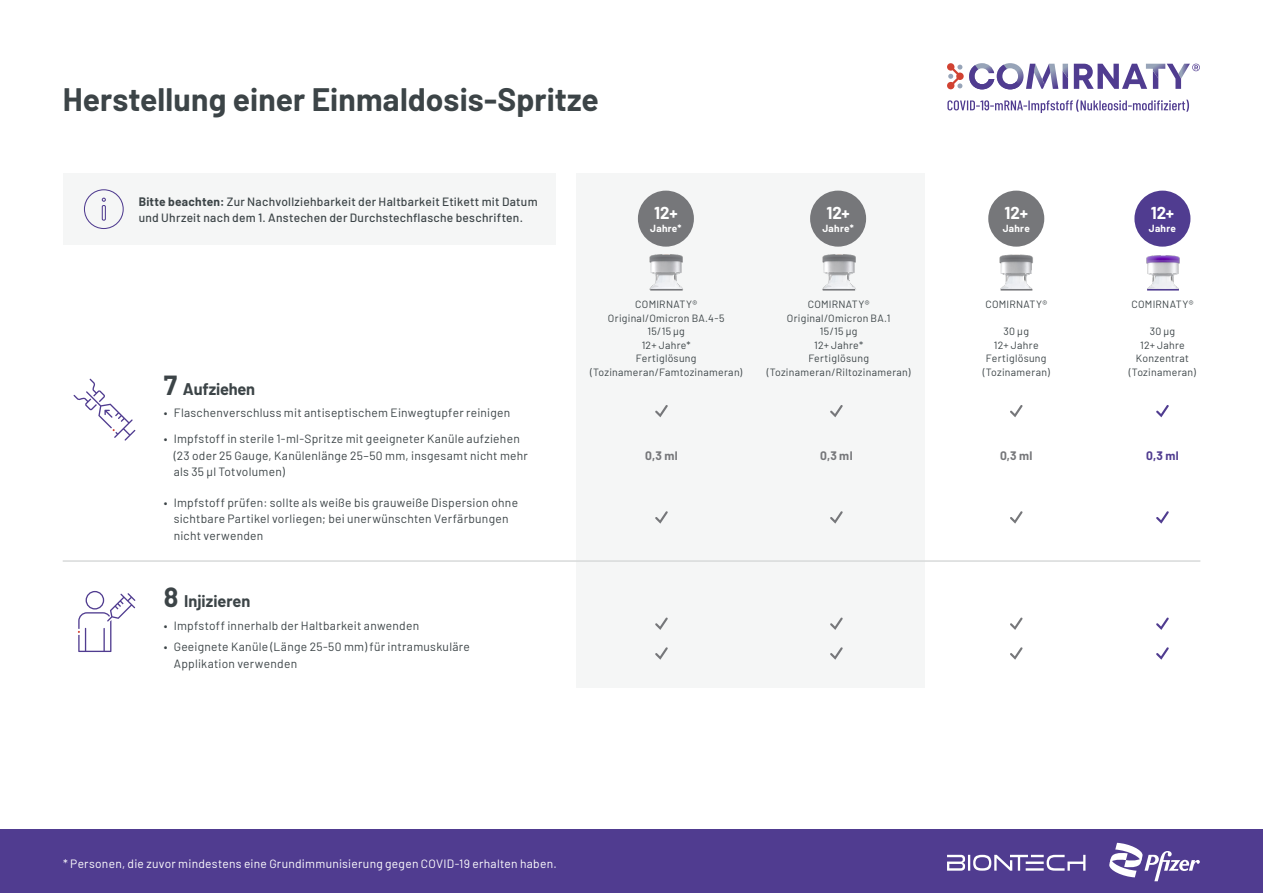
<style>
.page{position:relative;width:1263px;height:893px;background:#fff}
.page>*{position:absolute;margin:0;border:0;box-sizing:border-box;transform-origin:0 0}
.t1{font:700 31.8px "Barlow";letter-spacing:.005em;color:#3c4447}
.t2{font:700 16.95px "Barlow";color:#fff}
.t3{font:700 16.5px "Barlow";letter-spacing:-.01em;color:#3c4447}
.t4{font:12px/16.5px "Barlow";letter-spacing:.02em;color:#3c4447}
.t5{font:500 12px/16.5px "Barlow";letter-spacing:.025em;color:#3c4447}
.t6{font:12px "Barlow";letter-spacing:.02em;color:#fff}
.t7{font:700 12px "Barlow";color:#76777a}
.t8{font:700 12px "Barlow";color:#503c90}
.t9{font:10.5px/13.5px "Barlow";letter-spacing:.03em;color:#3c4447;text-align:center}
.t10{font:700 10.05px "Barlow";letter-spacing:.03em;color:#fff}
.s1{font-weight:700}
.s2{font-size:27px}
</style>
<div class="page">
<div style="left:0;top:830px;width:1263px;height:63px;background:#503c90"></div>
<svg style="left:1109px;top:843px;width:91px;height:38px"></svg>
<svg style="left:947px;top:855px;width:138px;height:16px"></svg>
<svg style="left:947px;top:100px;width:242px;height:13px"></svg>
<svg style="left:947px;top:63px;width:121px;height:26px"></svg>
<svg style="left:1074px;top:64px;width:126px;height:25px"></svg>
<div style="left:576px;top:173px;width:349px;height:515px;background:#f5f6f6"></div>
<div style="left:810px;top:191px;width:56px;height:56px;background:#76777a;border-radius:50%"></div>
<div style="left:638px;top:191px;width:56px;height:56px;background:#76777a;border-radius:50%"></div>
<hr style="left:63px;top:560px;width:1137px;height:2px;background:#d8dada">
<svg style="left:655px;top:405px;width:13px;height:12px"></svg>
<svg style="left:830px;top:405px;width:13px;height:12px"></svg>
<svg style="left:1010px;top:405px;width:13px;height:12px"></svg>
<svg style="left:1156px;top:405px;width:13px;height:12px"></svg>
<svg style="left:655px;top:511px;width:13px;height:13px"></svg>
<svg style="left:830px;top:511px;width:13px;height:13px"></svg>
<svg style="left:1010px;top:511px;width:13px;height:13px"></svg>
<svg style="left:1156px;top:511px;width:13px;height:13px"></svg>
<svg style="left:655px;top:617px;width:13px;height:13px"></svg>
<svg style="left:830px;top:617px;width:13px;height:13px"></svg>
<svg style="left:1010px;top:617px;width:13px;height:13px"></svg>
<svg style="left:1156px;top:617px;width:13px;height:13px"></svg>
<svg style="left:655px;top:647px;width:13px;height:13px"></svg>
<svg style="left:830px;top:647px;width:13px;height:13px"></svg>
<svg style="left:1010px;top:647px;width:13px;height:13px"></svg>
<svg style="left:1156px;top:647px;width:13px;height:13px"></svg>
<svg style="left:78px;top:591px;width:57px;height:61px"></svg>
<div style="left:988px;top:191px;width:56px;height:56px;background:#76777a;border-radius:50%"></div>
<div style="left:1134px;top:191px;width:56px;height:56px;background:#503c90;border-radius:50%"></div>
<img style="left:999px;top:254px;width:34px;height:35px">
<hr style="left:1000px;top:289px;width:32px;height:2px;background:#76777a">
<img style="left:822px;top:254px;width:34px;height:35px">
<hr style="left:823px;top:289px;width:32px;height:2px;background:#76777a">
<img style="left:649px;top:254px;width:34px;height:35px">
<hr style="left:650px;top:289px;width:33px;height:2px;background:#76777a">
<img style="left:1146px;top:255px;width:34px;height:34px">
<hr style="left:1147px;top:289px;width:32px;height:2px;background:#503c90">
<svg style="left:73px;top:379px;width:62px;height:62px"></svg>
<div style="left:63px;top:173px;width:493px;height:71px;background:#f5f6f6"></div>
<svg style="left:84px;top:189px;width:40px;height:40px"></svg>
<h1 class="t1" style="left:63px;top:76px;width:537px">Herstellung einer Einmaldosis-Spritze</h1>
<p class="t5" style="left:139px;top:192px;width:400px"><span class="s1">Bitte beachten:</span> Zur Nachvollziehbarkeit der Haltbarkeit Etikett mit Datum und Uhrzeit nach dem 1. Anstechen der Durchstechflasche beschriften.</p>
<h2 class="t2" style="left:654px;top:200px;width:25px">12+</h2>
<p class="t10" style="left:650px;top:220px;width:33px">Jahre*</p>
<h2 class="t2" style="left:826px;top:200px;width:25px">12+</h2>
<p class="t10" style="left:822px;top:220px;width:33px">Jahre*</p>
<h2 class="t2" style="left:1004px;top:200px;width:25px">12+</h2>
<p class="t10" style="left:1003px;top:220px;width:29px">Jahre</p>
<h2 class="t2" style="left:1151px;top:200px;width:25px">12+</h2>
<p class="t10" style="left:1149px;top:220px;width:29px">Jahre</p>
<h3 class="t3" style="left:164px;top:377px;width:93px"><span class="s2">7</span> Aufziehen</h3>
<p class="t4" style="left:164px;top:404px;width:348px">• Flaschenverschluss mit antiseptischem Einwegtupfer reinigen</p>
<p class="t4" style="left:174px;top:430px;width:356px;text-indent:-10px">• Impfstoff in sterile 1-ml-Spritze mit geeigneter Kanüle aufziehen (23 oder 25 Gauge, Kanülenlänge 25–50 mm, insgesamt nicht mehr als 35 µl Totvolumen)</p>
<p class="t4" style="left:174px;top:493px;width:346px;text-indent:-10px">• Impfstoff prüfen: sollte als weiße bis grauweiße Dispersion ohne sichtbare Partikel vorliegen; bei unerwünschten Verfärbungen nicht verwenden</p>
<h3 class="t3" style="left:164px;top:589px;width:88px"><span class="s2">8</span> Injizieren</h3>
<p class="t4" style="left:164px;top:616px;width:257px">• Impfstoff innerhalb der Haltbarkeit anwenden</p>
<p class="t4" style="left:174px;top:638px;width:298px;text-indent:-10px">• Geeignete Kanüle (Länge 25-50 mm) für intramuskuläre<br>Applikation verwenden</p>
<p class="t9" style="left:590px;top:297px;width:154px">COMIRNATY®<br>Original/Omicron BA.4-5<br>15/15 μg<br>12+ Jahre*<br>Fertiglösung (Tozinameran/Famtozinameran)</p>
<p class="t9" style="left:767px;top:297px;width:145px">COMIRNATY®<br>Original/Omicron BA.1<br>15/15 μg<br>12+ Jahre*<br>Fertiglösung (Tozinameran/Riltozinameran)</p>
<p class="t9" style="left:985px;top:297px;width:63px">COMIRNATY®</p>
<p class="t9" style="left:983px;top:324px;width:68px">30 μg<br>12+ Jahre<br>Fertiglösung (Tozinameran)</p>
<p class="t9" style="left:1131px;top:297px;width:63px">COMIRNATY®</p>
<p class="t9" style="left:1129px;top:324px;width:68px">30 μg<br>12+ Jahre<br>Konzentrat (Tozinameran)</p>
<p class="t7" style="left:645px;top:446px;width:34px">0,3 ml</p>
<p class="t7" style="left:820px;top:446px;width:34px">0,3 ml</p>
<p class="t7" style="left:1000px;top:446px;width:34px">0,3 ml</p>
<p class="t8" style="left:1146px;top:446px;width:34px">0,3 ml</p>
<p class="t6" style="left:63px;top:855px;width:495px">* Personen, die zuvor mindestens eine Grundimmunisierung gegen COVID-19 erhalten haben.</p>
</div>
